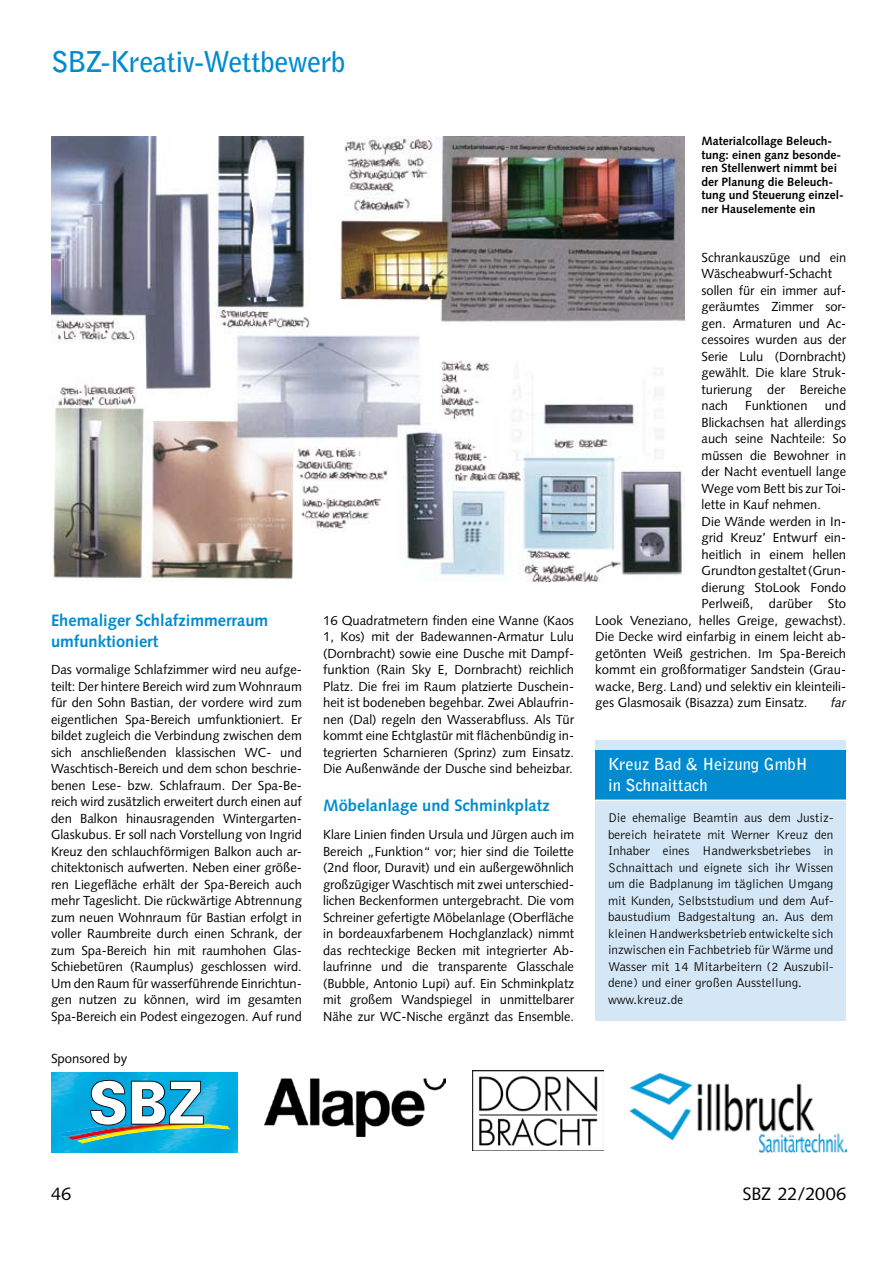
<style>
.page{position:relative;width:893px;height:1263px;background:#fff}
.page>*{position:absolute;margin:0;border:0;box-sizing:border-box;transform-origin:0 0}
.t1{font:700 28.5px "Bell Gothic Std";letter-spacing:-.025em;color:#008bd0}
.t2{font:18px "Syntax LT Std";color:#000}
.t3{font:700 16.5px/21px "Syntax LT Std";color:#008bd0}
.t4{font:700 16.5px/21px "Bell Gothic Std";color:#fff}
.t5{font:13.2px/16.5px "Syntax LT Std";color:#000;text-align:justify}
.t6{font:300 13.2px/16.5px "Bell Gothic Std";color:#000}
.t7{font:italic 13.2px "Syntax LT Std";color:#000}
.t8{font:700 12px/13.5px "Syntax LT Std";color:#000}
</style>
<div class="page">
<img style="left:472px;top:1070px;width:132px;height:80px">
<img style="left:629px;top:1073px;width:217px;height:79px">
<img style="left:264px;top:1079px;width:182px;height:57px">
<img style="left:51px;top:1073px;width:187px;height:79px">
<img style="left:99px;top:1121px;width:132px;height:19px">
<svg style="left:90px;top:1078px;width:114px;height:47px"></svg>
<img style="left:51px;top:136px;width:634px;height:446px">
<div style="left:595px;top:740px;width:251px;height:281px;background:#d4e7f6"></div>
<div style="left:595px;top:750px;width:251px;height:49px;background:#008bd0"></div>
<hr style="left:595px;top:799px;width:251px;height:2px;background:#fff">
<h1 class="t1" style="left:51px;top:45px;width:296px">SBZ-Kreativ-Wettbewerb</h1>
<p class="t3" style="left:51px;top:610px;width:219px">Ehemaliger Schlafzimmerraum umfunktioniert</p>
<p class="t5" style="left:51px;top:661px;width:252px">Das vormalige Schlafzimmer wird neu aufge&shy;teilt: Der hintere Bereich wird zum Wohnraum für den Sohn Bastian, der vordere wird zum eigentlichen Spa-Bereich umfunktioniert. Er bildet zugleich die Verbindung zwischen dem sich anschließenden klassischen WC- und Waschtisch-Bereich und dem schon beschrie&shy;benen Lese- bzw. Schlafraum. Der Spa-Be&shy;reich wird zusätzlich erweitert durch einen auf den Balkon hinausragenden Wintergarten-Glaskubus. Er soll nach Vorstellung von Ingrid Kreuz den schlauchförmigen Balkon auch ar&shy;chitektonisch aufwerten. Neben einer größe&shy;ren Liegefläche erhält der Spa-Bereich auch mehr Tageslicht. Die rückwärtige Abtrennung zum neuen Wohnraum für Bastian erfolgt in voller Raumbreite durch einen Schrank, der zum Spa-Bereich hin mit raumhohen Glas-Schiebetüren (Raumplus) geschlossen wird.<br>Um den Raum für wasserführende Einrichtun&shy;gen nutzen zu können, wird im gesamten Spa-Bereich ein Podest eingezogen. Auf rund</p>
<p class="t5" style="left:51px;top:1051px;width:78px">Sponsored by</p>
<p class="t5" style="left:323px;top:612px;width:252px">16 Quadratmetern finden eine Wanne (Kaos 1, Kos) mit der Badewannen-Armatur Lulu (Dornbracht) sowie eine Dusche mit Dampf&shy;funktion (Rain Sky E, Dornbracht) reichlich Platz. Die frei im Raum platzierte Duschein&shy;heit ist bodeneben begehbar. Zwei Ablaufrin&shy;nen (Dal) regeln den Wasserabfluss. Als Tür kommt eine Echtglastür mit flächenbündig in&shy;tegrierten Scharnieren (Sprinz) zum Einsatz.<br>Die Außenwände der Dusche sind beheizbar.</p>
<p class="t3" style="left:323px;top:794px;width:228px">Möbelanlage und Schminkplatz</p>
<p class="t5" style="left:323px;top:826px;width:252px">Klare Linien finden Ursula und Jürgen auch im Bereich „Funktion“ vor; hier sind die Toilette (2nd floor, Duravit) und ein außergewöhnlich großzügiger Waschtisch mit zwei unterschied&shy;lichen Beckenformen untergebracht. Die vom Schreiner gefertigte Möbelanlage (Oberfläche in bordeauxfarbenem Hochglanzlack) nimmt das rechteckige Becken mit integrierter Ab&shy;laufrinne und die transparente Glasschale (Bubble, Antonio Lupi) auf. Ein Schminkplatz mit großem Wandspiegel in unmittelbarer Nähe zur WC-Nische ergänzt das Ensemble.</p>
<p class="t8" style="left:702px;top:134px;width:144px">Materialcollage Beleuch&shy;tung: einen ganz besonde&shy;ren Stellenwert nimmt bei der Planung die Beleuch&shy;tung und Steuerung einzel&shy;ner Hauselemente ein</p>
<p class="t5" style="left:702px;top:249px;width:146px;text-align:left">Schrankauszüge und ein<br>Wäscheabwurf-Schacht sollen für ein immer auf&shy;geräumtes Zimmer sor&shy;gen. Armaturen und Ac&shy;cessoires wurden aus der<br>Serie Lulu (Dornbracht) gewählt. Die klare Struk&shy;turierung der Bereiche nach</p>
<p class="t5" style="left:745px;top:397px;width:64px">Funktionen</p>
<p class="t5" style="left:825px;top:397px;width:23px">und</p>
<p class="t5" style="left:702px;top:414px;width:146px">Blickachsen hat allerdings</p>
<p class="t5" style="left:702px;top:430px;width:146px">auch seine Nachteile: So</p>
<p class="t5" style="left:702px;top:447px;width:146px">müssen die Bewohner in</p>
<p class="t5" style="left:702px;top:463px;width:146px">der Nacht eventuell lange</p>
<p class="t5" style="left:702px;top:480px;width:146px">Wege vom Bett bis zur Toi-</p>
<p class="t5" style="left:702px;top:496px;width:121px">lette in Kauf nehmen.</p>
<p class="t5" style="left:702px;top:513px;width:146px">Die Wände werden in In-</p>
<p class="t5" style="left:702px;top:529px;width:146px">grid Kreuz’ Entwurf ein-</p>
<p class="t5" style="left:702px;top:546px;width:146px">heitlich in einem hellen</p>
<p class="t5" style="left:702px;top:562px;width:146px">Grundton gestaltet (Grun-</p>
<p class="t5" style="left:702px;top:579px;width:146px">dierung StoLook Fondo</p>
<p class="t5" style="left:702px;top:595px;width:146px">Perlweiß, darüber Sto</p>
<p class="t5" style="left:595px;top:612px;width:252px">Look Veneziano, helles Greige, gewachst).</p>
<p class="t5" style="left:595px;top:628px;width:252px">Die Decke wird einfarbig in einem leicht ab-</p>
<p class="t5" style="left:595px;top:645px;width:252px">getönten Weiß gestrichen. Im Spa-Bereich</p>
<p class="t5" style="left:595px;top:661px;width:252px">kommt ein großformatiger Sandstein (Grau-</p>
<p class="t5" style="left:595px;top:678px;width:252px">wacke, Berg. Land) und selektiv ein kleinteili-</p>
<p class="t5" style="left:595px;top:694px;width:214px">ges Glasmosaik (Bisazza) zum Einsatz.</p>
<p class="t7" style="left:831px;top:695px;width:17px">far</p>
<p class="t4" style="left:608px;top:754px;width:201px">Kreuz Bad &amp; Heizung GmbH in Schnaittach</p>
<p class="t6" style="left:608px;top:810px;width:227px">Die ehemalige Beamtin aus dem Justiz&shy;bereich heiratete mit Werner Kreuz den Inhaber eines Handwerksbetriebes in Schnaittach und eignete sich ihr Wissen um die Badplanung im täglichen Umgang mit Kunden, Selbststudium und dem Auf&shy;baustudium Badgestaltung an. Aus dem kleinen Handwerksbetrieb entwickelte sich inzwischen ein Fachbetrieb für Wärme und Wasser mit 14 Mitarbeitern (2 Auszubil&shy;dene) und einer großen Ausstellung. www.kreuz.de</p>
<h2 class="t2" style="left:51px;top:1183px;width:22px">46</h2>
<h2 class="t2" style="left:742px;top:1183px;width:105px">SBZ 22/2006</h2>
</div>
